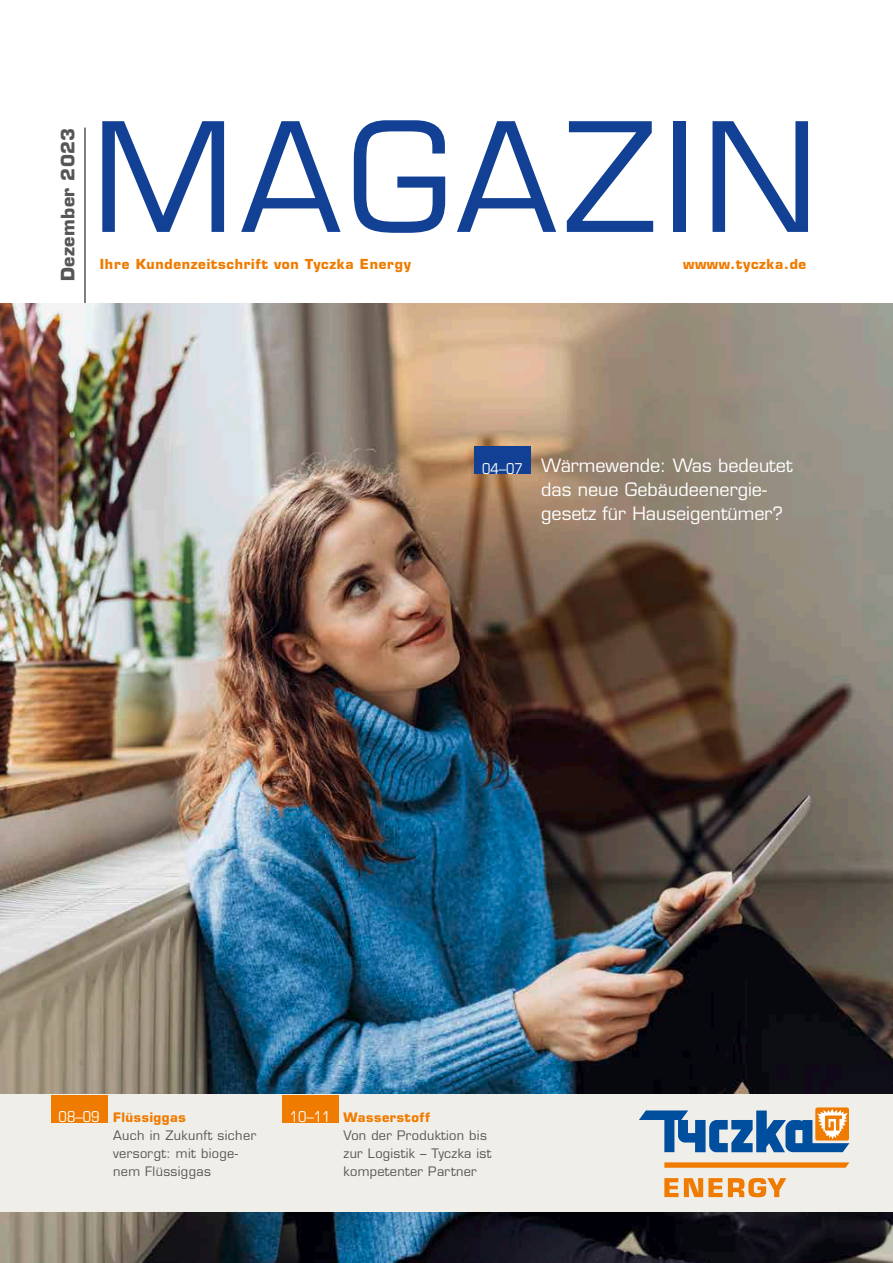
<style>
.page{position:relative;width:893px;height:1263px;background:#fff}
.page>*{position:absolute;margin:0;border:0;box-sizing:border-box;transform-origin:0 0}
.t1{font:147.6px "Eurostile LT Std";letter-spacing:.04em;color:#114094}
.t2{font:18px/24px "Eurostile LT Std";color:#fff}
.t3{font:700 18px "Eurostile LT Std";letter-spacing:.02em;color:#565655}
.t4{font:condensed 15px "Eurostile LT Std";color:#fff}
.t5{font:700 13.5px "Eurostile LT Std";letter-spacing:.05em;color:#ef7b00}
.t6{font:12.75px/18px "Eurostile LT Std";letter-spacing:.025em;color:#565655}
.t7{font:700 12.75px "Eurostile LT Std";letter-spacing:.04em;color:#ef7b00}
</style>
<div class="page">
<hr style="left:85px;top:128px;width:1px;height:184px;background:#000">
<img style="left:0;top:303px;width:893px;height:960px">
<div style="left:0;top:1095px;width:893px;height:117px;background:#f0eee9"></div>
<div style="left:474px;top:446px;width:57px;height:28px;background:#114094"></div>
<div style="left:51px;top:1095px;width:56px;height:27px;background:#ef7b00"></div>
<div style="left:282px;top:1095px;width:56px;height:27px;background:#ef7b00"></div>
<svg style="left:664px;top:1162px;width:185px;height:6px"></svg>
<div style="left:815px;top:1107px;width:34px;height:33px;background:#ef7b00;border-radius:2px"></div>
<svg style="left:664px;top:1178px;width:122px;height:19px"></svg>
<svg style="left:639px;top:1109px;width:210px;height:43px"></svg>
<h2 class="t3" style="left:57px;top:281px;width:155px;rotate:-90deg">Dezember 2023</h2>
<h1 class="t1" style="left:92px;top:89px;width:728px">MAGAZIN</h1>
<p class="t5" style="left:100px;top:255px;width:313px">Ihre Kundenzeitschrift von Tyczka Energy</p>
<p class="t5" style="left:683px;top:255px;width:125px">wwww.tyczka.de</p>
<h2 class="t2" style="left:541px;top:454px;width:253px;text-indent:-59px"><sub>04–07</sub> Wärmewende: Was bedeutet das neue Gebäudeenergie&shy;gesetz für Hauseigentümer?</h2>
<p class="t4" style="left:59px;top:1108px;width:42px">08–09</p>
<p class="t4" style="left:290px;top:1108px;width:42px">10–11</p>
<p class="t7" style="left:113px;top:1110px;width:74px">Flüssiggas</p>
<p class="t6" style="left:113px;top:1127px;width:145px">Auch in Zukunft sicher versorgt: mit bioge&shy;nem Flüssiggas</p>
<p class="t7" style="left:344px;top:1110px;width:88px">Wasserstoff</p>
<p class="t6" style="left:344px;top:1127px;width:149px">Von der Produktion bis zur Logistik – Tyczka ist kompetenter Partner</p>
</div>
